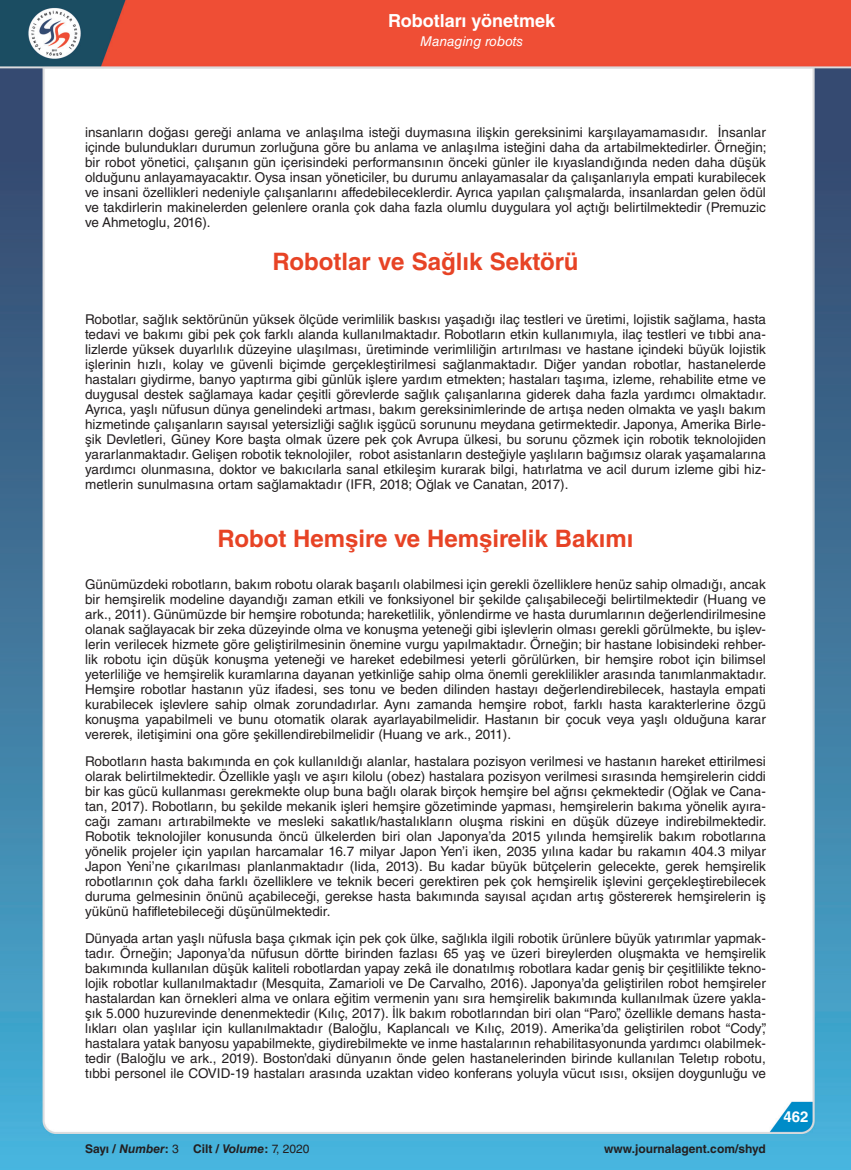
<style>
.page{position:relative;width:851px;height:1170px;background:#fff}
.page>*{position:absolute;margin:0;border:0;box-sizing:border-box;transform-origin:0 0}
.Gövde_A_A{font:700 24px "Helvetica LT Std";color:#e74325}
.HTML_Preformatted{font:700 24px "Helvetica LT Std";color:#e74325}
.t1{font:700 18px "Helvetica LT Std";color:#fff}
.t2{font:700 15px "Helvetica LT Std";color:#fff}
.HTML_Preformatted-2{font:13.5px/15px "Helvetica LT Std";color:#231f20;text-align:justify}
.Gövde_A{font:13.5px/15px "Helvetica LT Std";color:#231f20;text-align:justify}
.t3{font:italic 13.5px "Helvetica LT Std";color:#fff}
.t4{font:700 12px "Helvetica LT Std";color:#231f20}
.s1{font-style:italic}
.s2{font-weight:400}
</style>
<div class="page">
<img style="left:0;top:0;width:850px;height:1169px">
<div style="left:85px;top:233px;width:680px;height:13px;background:#fff"></div>
<div style="left:85px;top:253px;width:680px;height:24px;background:#fff"></div>
<div style="left:85px;top:287px;width:680px;height:14px;background:#fff"></div>
<div style="left:85px;top:314px;width:680px;height:179px;background:#fff"></div>
<div style="left:85px;top:552px;width:680px;height:14px;background:#fff"></div>
<div style="left:85px;top:579px;width:680px;height:164px;background:#fff"></div>
<div style="left:85px;top:756px;width:680px;height:164px;background:#fff"></div>
<p class="t1" style="left:388px;top:9px;width:168px">Robotları yönetmek</p>
<p class="t3" style="left:420px;top:33px;width:105px">Managing robots</p>
<p class="Gövde_A" style="left:85px;top:125px;width:683px">insanların doğası gereği anlama ve anlaşılma isteği duymasına ilişkin gereksinimi karşılayamamasıdır. İnsanlar içinde bulundukları durumun zorluğuna göre bu anlama ve anlaşılma isteğini daha da artabilmektedirler. Örneğin; bir robot yönetici, çalışanın gün içerisindeki performansının önceki günler ile kıyaslandığında neden daha düşük olduğunu anlayamayacaktır. Oysa insan yöneticiler, bu durumu anlayamasalar da çalışanlarıyla empati kurabilecek ve insani özellikleri nedeniyle çalışanlarını affedebileceklerdir. Ayrıca yapılan çalışmalarda, insanlardan gelen ödül ve takdirlerin makinelerden gelenlere oranla çok daha fazla olumlu duygulara yol açtığı belirtilmektedir (Premuzic ve Ahmetoglu, 2016).</p>
<p class="HTML_Preformatted" style="left:272px;top:247px;width:307px">Robotlar ve Sağlık Sektörü</p>
<p class="HTML_Preformatted-2" style="left:85px;top:312px;width:683px">Robotlar, sağlık sektörünün yüksek ölçüde verimlilik baskısı yaşadığı ilaç testleri ve üretimi, lojistik sağlama, hasta tedavi ve bakımı gibi pek çok farklı alanda kullanılmaktadır. Robotların etkin kullanımıyla, ilaç testleri ve tıbbi ana&shy;lizlerde yüksek duyarlılık düzeyine ulaşılması, üretiminde verimliliğin artırılması ve hastane içindeki büyük lojistik işlerinin hızlı, kolay ve güvenli biçimde gerçekleştirilmesi sağlanmaktadır. Diğer yandan robotlar, hastanelerde hastaları giydirme, banyo yaptırma gibi günlük işlere yardım etmekten; hastaları taşıma, izleme, rehabilite etme ve duygusal destek sağlamaya kadar çeşitli görevlerde sağlık çalışanlarına giderek daha fazla yardımcı olmaktadır.<br>Ayrıca, yaşlı nüfusun dünya genelindeki artması, bakım gereksinimlerinde de artışa neden olmakta ve yaşlı bakım hizmetinde çalışanların sayısal yetersizliği sağlık işgücü sorununu meydana getirmektedir. Japonya, Amerika Birle&shy;şik Devletleri, Güney Kore başta olmak üzere pek çok Avrupa ülkesi, bu sorunu çözmek için robotik teknolojiden yararlanmaktadır. Gelişen robotik teknolojiler, robot asistanların desteğiyle yaşlıların bağımsız olarak yaşamalarına yardımcı olunmasına, doktor ve bakıcılarla sanal etkileşim kurarak bilgi, hatırlatma ve acil durum izleme gibi hiz&shy;metlerin sunulmasına ortam sağlamaktadır (IFR, 2018; Oğlak ve Canatan, 2017).</p>
<p class="Gövde_A_A" style="left:217px;top:524px;width:417px">Robot Hemşire ve Hemşirelik Bakımı</p>
<p class="HTML_Preformatted-2" style="left:85px;top:576px;width:683px">Günümüzdeki robotların, bakım robotu olarak başarılı olabilmesi için gerekli özelliklere henüz sahip olmadığı, ancak bir hemşirelik modeline dayandığı zaman etkili ve fonksiyonel bir şekilde çalışabileceği belirtilmektedir (Huang ve ark., 2011). Günümüzde bir hemşire robotunda; hareketlilik, yönlendirme ve hasta durumlarının değerlendirilmesine olanak sağlayacak bir zeka düzeyinde olma ve konuşma yeteneği gibi işlevlerin olması gerekli görülmekte, bu işlev&shy;lerin verilecek hizmete göre geliştirilmesinin önemine vurgu yapılmaktadır. Örneğin; bir hastane lobisindeki rehber&shy;lik robotu için düşük konuşma yeteneği ve hareket edebilmesi yeterli görülürken, bir hemşire robot için bilimsel yeterliliğe ve hemşirelik kuramlarına dayanan yetkinliğe sahip olma önemli gereklilikler arasında tanımlanmaktadır.<br>Hemşire robotlar hastanın yüz ifadesi, ses tonu ve beden dilinden hastayı değerlendirebilecek, hastayla empati kurabilecek işlevlere sahip olmak zorundadırlar. Aynı zamanda hemşire robot, farklı hasta karakterlerine özgü konuşma yapabilmeli ve bunu otomatik olarak ayarlayabilmelidir. Hastanın bir çocuk veya yaşlı olduğuna karar vererek, iletişimini ona göre şekillendirebilmelidir (Huang ve ark., 2011).</p>
<p class="HTML_Preformatted-2" style="left:85px;top:753px;width:683px">Robotların hasta bakımında en çok kullanıldığı alanlar, hastalara pozisyon verilmesi ve hastanın hareket ettirilmesi olarak belirtilmektedir. Özellikle yaşlı ve aşırı kilolu (obez) hastalara pozisyon verilmesi sırasında hemşirelerin ciddi bir kas gücü kullanması gerekmekte olup buna bağlı olarak birçok hemşire bel ağrısı çekmektedir (Oğlak ve Cana&shy;tan, 2017). Robotların, bu şekilde mekanik işleri hemşire gözetiminde yapması, hemşirelerin bakıma yönelik ayıra&shy;cağı zamanı artırabilmekte ve mesleki sakatlık/hastalıkların oluşma riskini en düşük düzeye indirebilmektedir.<br>Robotik teknolojiler konusunda öncü ülkelerden biri olan Japonya’da 2015 yılında hemşirelik bakım robotlarına yönelik projeler için yapılan harcamalar 16.7 milyar Japon Yen’i iken, 2035 yılına kadar bu rakamın 404.3 milyar Japon Yeni’ne çıkarılması planlanmaktadır (Iida, 2013). Bu kadar büyük bütçelerin gelecekte, gerek hemşirelik robotlarının çok daha farklı özelliklere ve teknik beceri gerektiren pek çok hemşirelik işlevini gerçekleştirebilecek duruma gelmesinin önünü açabileceği, gerekse hasta bakımında sayısal açıdan artış göstererek hemşirelerin iş yükünü hafifletebileceği düşünülmektedir.</p>
<p class="HTML_Preformatted-2" style="left:85px;top:930px;width:682px">Dünyada artan yaşlı nüfusla başa çıkmak için pek çok ülke, sağlıkla ilgili robotik ürünlere büyük yatırımlar yapmak&shy;tadır. Örneğin; Japonya’da nüfusun dörtte birinden fazlası 65 yaş ve üzeri bireylerden oluşmakta ve hemşirelik bakımında kullanılan düşük kaliteli robotlardan yapay zekâ ile donatılmış robotlara kadar geniş bir çeşitlilikte tekno&shy;lojik robotlar kullanılmaktadır (Mesquita, Zamarioli ve De Carvalho, 2016). Japonya’da geliştirilen robot hemşireler hastalardan kan örnekleri alma ve onlara eğitim vermenin yanı sıra hemşirelik bakımında kullanılmak üzere yakla&shy;şık 5.000 huzurevinde denenmektedir (Kılıç, 2017). İlk bakım robotlarından biri olan “Paro”, özellikle demans hasta&shy;lıkları olan yaşlılar için kullanılmaktadır (Baloğlu, Kaplancalı ve Kılıç, 2019). Amerika’da geliştirilen robot “Cody”, hastalara yatak banyosu yapabilmekte, giydirebilmekte ve inme hastalarının rehabilitasyonunda yardımcı olabilmek&shy;tedir (Baloğlu ve ark., 2019). Boston’daki dünyanın önde gelen hastanelerinden birinde kullanılan Teletıp robotu, tıbbi personel ile COVID-19 hastaları arasında uzaktan video konferans yoluyla vücut ısısı, oksijen doygunluğu ve</p>
<p class="t4" style="left:85px;top:1141px;width:226px">Sayı / <span class="s1">Number</span>: <span class="s2">3</span> Cilt / <span class="s1">Volume</span>: <span class="s2">7, 2020</span></p>
<p class="t4" style="left:604px;top:1141px;width:163px">www.journalagent.com/shyd</p>
<p class="t2" style="left:783px;top:1107px;width:27px">462</p>
</div>
